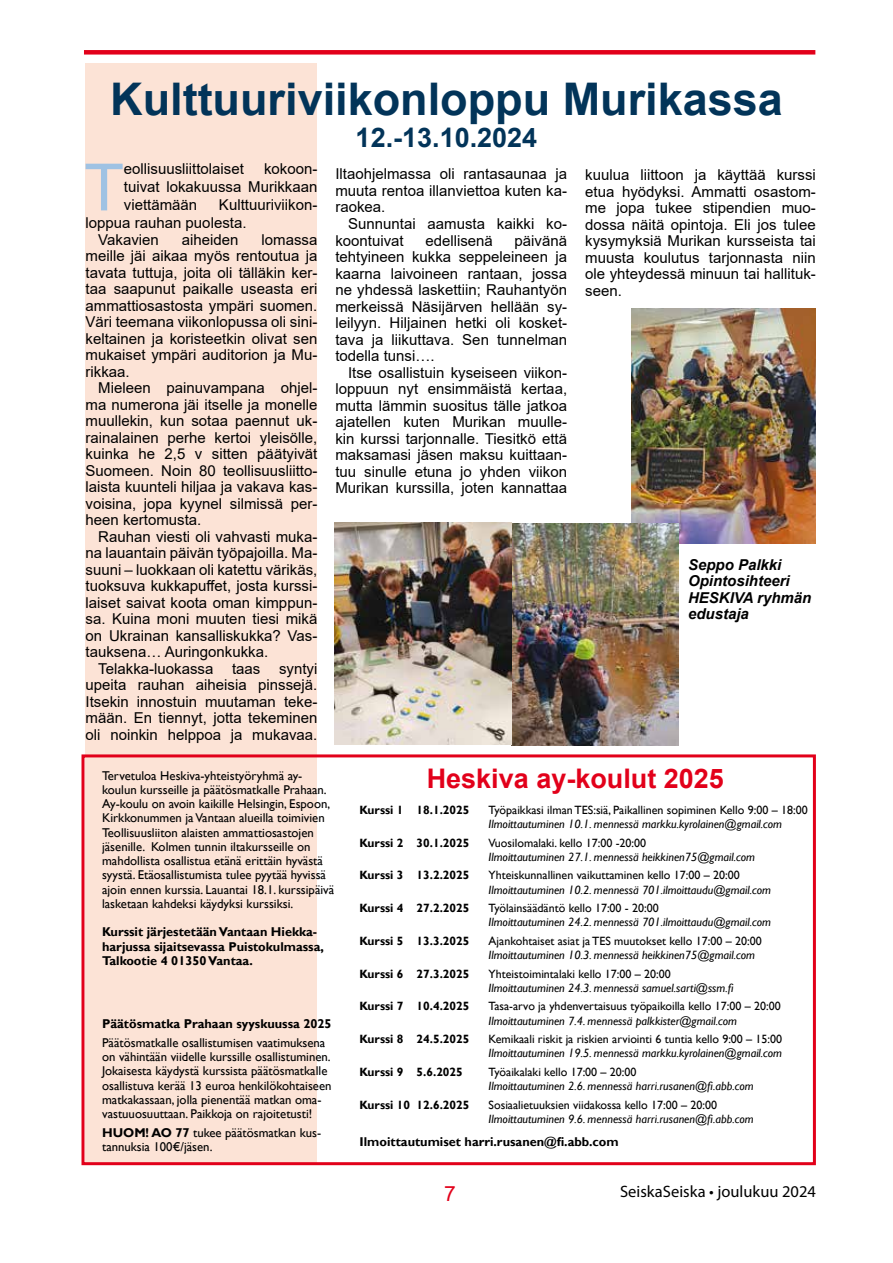
<style>
.page{position:relative;width:893px;height:1263px;background:#fff}
.page>*{position:absolute;margin:0;border:0;box-sizing:border-box;transform-origin:0 0}
.t1{font:65.25px "Arial";color:#9fc2e3}
.t2{font:700 45px "Arial";color:#023459}
.t3{font:700 27px "Arial";color:#e2001a}
.t4{font:700 27px "Arial";color:#023459}
.t5{font:21px "Arial";color:#e2001a}
.t6{font:16.5px "Myriad Pro";color:#000}
.t7{font:15px/16.5px "Arial";color:#000;text-align:justify}
.t8{font:italic 700 15px/16.5px "Arial";color:#000}
.t9{font:12.75px/14.2px "Gill Sans";color:#000}
.t10{font:700 12.75px/14.2px "Gill Sans";color:#000}
.t11{font:italic 12px "Gill Sans";color:#000}
.t12{font:12px "Gill Sans";color:#000}
.t13{font:700 12px "Gill Sans";color:#000}
.s1{font-weight:700}
</style>
<div class="page">
<div style="left:85px;top:64px;width:232px;height:1101px;background:#fce3d6"></div>
<div style="left:84px;top:50px;width:731px;height:5px;background:#e2001a"></div>
<div style="left:81px;top:754px;width:735px;height:411px;border:3px solid #e2001a"></div>
<img style="left:631px;top:309px;width:184px;height:235px">
<img style="left:335px;top:523px;width:343px;height:223px">
<h2 class="t2" style="left:110px;top:67px;width:674px">Kulttuuriviikonloppu Murikassa</h2>
<h3 class="t4" style="left:356px;top:118px;width:183px">12.-13.10.2024</h3>
<h1 class="t1" style="left:84px;top:143px;width:41px">T</h1>
<p class="t7" style="left:124px;top:161px;width:122px">eollisuusliittolaiset</p>
<p class="t7" style="left:124px;top:160px;width:195px;line-height:18px;text-indent:140px">kokoon&shy;tuivat lokakuussa Murikkaan viettämään</p>
<p class="t7" style="left:335px;top:166px;width:233px">Iltaohjelmassa oli rantasaunaa ja muuta rentoa illanviettoa kuten ka&shy;raokea.</p>
<p class="t7" style="left:335px;top:215px;width:233px;text-indent:13px">Sunnuntai aamusta kaikki ko&shy;koontuivat</p>
<p class="t7" style="left:585px;top:167px;width:232px">kuulua liittoon ja käyttää kurssi etua hyödyksi. Ammatti osastom&shy;me jopa tukee stipendien muo&shy;dossa näitä opintoja. Eli jos tulee kysymyksiä Murikan kursseista tai muusta koulutus tarjonnasta niin ole yhteydessä minuun tai hallituk&shy;seen.</p>
<p class="t7" style="left:86px;top:196px;width:233px;line-height:18px;text-indent:133px">Kulttuuriviikon&shy;loppua rauhan puolesta.</p>
<p class="t7" style="left:98px;top:231px;width:62px">Vakavien</p>
<p class="t7" style="left:182px;top:231px;width:58px">aiheiden</p>
<p class="t7" style="left:86px;top:231px;width:233px;text-indent:176px">lomassa meille jäi aikaa myös rentoutua ja tavata tuttuja, joita oli tälläkin ker&shy;taa saapunut paikalle useasta eri ammattiosastosta ympäri suomen.<br>Väri teemana viikonlopussa oli sini&shy;keltainen ja koristeetkin olivat sen mukaiset ympäri auditorion ja Mu&shy;rikkaa.</p>
<p class="t7" style="left:86px;top:380px;width:233px;text-indent:13px">Mieleen painuvampana ohjel&shy;ma numerona jäi itselle ja monelle muullekin, kun sotaa paennut uk&shy;rainalainen perhe kertoi yleisölle, kuinka he 2,5 v sitten päätyivät Suomeen. Noin 80 teollisuusliitto&shy;laista kuunteli hiljaa ja vakava kas&shy;voisina, jopa kyynel silmissä per&shy;heen kertomusta.</p>
<p class="t7" style="left:86px;top:528px;width:233px;text-indent:13px">Rauhan viesti oli vahvasti muka&shy;na lauantain päivän työpajoilla. Ma&shy;suuni – luokkaan oli katettu värikäs, tuoksuva kukkapuffet, josta kurssi&shy;laiset saivat koota oman kimppun&shy;sa. Kuina moni muuten tiesi mikä on Ukrainan kansalliskukka? Vas&shy;tauksena… Auringonkukka.</p>
<p class="t7" style="left:86px;top:660px;width:233px;text-indent:13px">Telakka-luokassa taas syntyi upeita rauhan aiheisia pinssejä.<br>Itsekin innostuin muutaman teke&shy;mään. En tiennyt, jotta tekeminen oli noinkin helppoa ja mukavaa.</p>
<p class="t7" style="left:335px;top:232px;width:233px;text-indent:179px">päivänä tehtyineen kukka seppeleineen ja kaarna laivoineen rantaan, jossa ne yhdessä laskettiin; Rauhantyön merkeissä Näsijärven hellään sy&shy;leilyyn. Hiljainen hetki oli kosket&shy;tava ja liikuttava. Sen tunnelman todella tunsi….</p>
<p class="t7" style="left:335px;top:364px;width:233px;text-indent:13px">Itse osallistuin kyseiseen viikon&shy;loppuun nyt ensimmäistä kertaa, mutta lämmin suositus tälle jatkoa ajatellen kuten Murikan muulle&shy;kin kurssi tarjonnalle. Tiesitkö että maksamasi jäsen maksu kuittaan&shy;tuu sinulle etuna jo yhden viikon Murikan kurssilla, joten kannattaa</p>
<p class="t7" style="left:425px;top:232px;width:69px">edellisenä</p>
<p class="t8" style="left:688px;top:557px;width:125px">Seppo Palkki<br>Opintosihteeri<br>HESKIVA ryhmän edustaja</p>
<p class="t9" style="left:102px;top:768px;width:234px">Tervetuloa Heskiva-yhteistyöryhmä ay&shy;koulun kursseille ja päätösmatkalle Prahaan.<br>Ay-koulu on avoin kaikille Helsingin, Espoon, Kirkkonummen ja Vantaan alueilla toimivien Teollisuusliiton alaisten ammattiosastojen jäsenille. Kolmen tunnin iltakursseille on mahdollista osallistua etänä erittäin hyvästä syystä. Etäosallistumista tulee pyytää hyvissä ajoin ennen kurssia. Lauantai 18.1. kurssipäivä lasketaan kahdeksi käydyksi kurssiksi.</p>
<p class="t10" style="left:102px;top:925px;width:223px">Kurssit järjestetään Vantaan Hiekka&shy;harjussa sijaitsevassa Puistokulmassa,<br>Talkootie 4 01350 Vantaa.</p>
<p class="t10" style="left:102px;top:1017px;width:231px">Päätösmatka Prahaan syyskuussa 2025</p>
<p class="t9" style="left:102px;top:1035px;width:231px">Päätösmatkalle osallistumisen vaatimuksena on vähintään viidelle kurssille osallistuminen.<br>Jokaisesta käydystä kurssista päätösmatkalle osallistuva kerää 13 euroa henkilökohtaiseen matkakassaan, jolla pienentää matkan oma&shy;vastuuosuuttaan. Paikkoja on rajoitetusti!</p>
<p class="t9" style="left:102px;top:1125px;width:221px"><span class="s1">HUOM! AO 77</span> tukee päätösmatkan kus&shy;tannuksia 100€/jäsen.</p>
<h3 class="t3" style="left:427px;top:759px;width:299px">Heskiva ay-koulut 2025</h3>
<p class="t13" style="left:360px;top:802px;width:111px">Kurssi 1 18.1.2025</p>
<p class="t12" style="left:489px;top:803px;width:321px">Työpaikkasi ilman TES:siä, Paikallinen sopiminen Kello 9:00 – 18:00</p>
<p class="t11" style="left:489px;top:817px;width:295px">Ilmoittautuminen 10.1. mennessä markku.kyrolainen@gmail.com</p>
<p class="t13" style="left:360px;top:835px;width:111px">Kurssi 2 30.1.2025</p>
<p class="t12" style="left:489px;top:835px;width:159px">Vuosilomalaki. kello 17:00 -20:00</p>
<p class="t11" style="left:489px;top:850px;width:268px">Ilmoittautuminen 27.1. mennessä heikkinen75@gmail.com</p>
<p class="t13" style="left:360px;top:868px;width:111px">Kurssi 3 13.2.2025</p>
<p class="t12" style="left:489px;top:868px;width:253px">Yhteiskunnallinen vaikuttaminen kello 17:00 – 20:00</p>
<p class="t11" style="left:489px;top:882px;width:284px">Ilmoittautuminen 10.2. mennessä 701.ilmoittaudu@gmail.com</p>
<p class="t13" style="left:360px;top:901px;width:111px">Kurssi 4 27.2.2025</p>
<p class="t12" style="left:489px;top:901px;width:172px">Työlainsäädäntö kello 17:00 - 20:00</p>
<p class="t11" style="left:489px;top:915px;width:284px">Ilmoittautuminen 24.2. mennessä 701.ilmoittaudu@gmail.com</p>
<p class="t13" style="left:360px;top:933px;width:111px">Kurssi 5 13.3.2025</p>
<p class="t12" style="left:489px;top:934px;width:275px">Ajankohtaiset asiat ja TES muutokset kello 17:00 – 20:00</p>
<p class="t11" style="left:489px;top:948px;width:268px">Ilmoittautuminen 10.3. mennessä heikkinen75@gmail.com</p>
<p class="t13" style="left:360px;top:966px;width:111px">Kurssi 6 27.3.2025</p>
<p class="t12" style="left:489px;top:966px;width:184px">Yhteistoimintalaki kello 17:00 – 20:00</p>
<p class="t11" style="left:489px;top:981px;width:246px">Ilmoittautuminen 24.3. mennessä samuel.sarti@ssm.fi</p>
<p class="t13" style="left:360px;top:999px;width:111px">Kurssi 7 10.4.2025</p>
<p class="t12" style="left:489px;top:999px;width:294px">Tasa-arvo ja yhdenvertaisuus työpaikoilla kello 17:00 – 20:00</p>
<p class="t11" style="left:489px;top:1013px;width:250px">Ilmoittautuminen 7.4. mennessä palkkister@gmail.com</p>
<p class="t13" style="left:360px;top:1032px;width:111px">Kurssi 8 24.5.2025</p>
<p class="t12" style="left:489px;top:1032px;width:295px">Kemikaali riskit ja riskien arviointi 6 tuntia kello 9:00 – 15:00</p>
<p class="t11" style="left:489px;top:1046px;width:295px">Ilmoittautuminen 19.5. mennessä markku.kyrolainen@gmail.com</p>
<p class="t13" style="left:360px;top:1064px;width:105px">Kurssi 9 5.6.2025</p>
<p class="t12" style="left:489px;top:1065px;width:149px">Työaikalaki kello 17:00 – 20:00</p>
<p class="t11" style="left:489px;top:1079px;width:266px">Ilmoittautuminen 2.6. mennessä harri.rusanen@fi.abb.com</p>
<p class="t13" style="left:360px;top:1097px;width:111px">Kurssi 10 12.6.2025</p>
<p class="t12" style="left:489px;top:1097px;width:230px">Sosiaalietuuksien viidakossa kello 17:00 – 20:00</p>
<p class="t11" style="left:489px;top:1112px;width:266px">Ilmoittautuminen 9.6. mennessä harri.rusanen@fi.abb.com</p>
<p class="t10" style="left:360px;top:1135px;width:261px">Ilmoittautumiset harri.rusanen@fi.abb.com</p>
<h3 class="t5" style="left:444px;top:1179px;width:13px">7</h3>
<p class="t6" style="left:620px;top:1181px;width:197px">SeiskaSeiska • joulukuu 2024</p>
</div>
